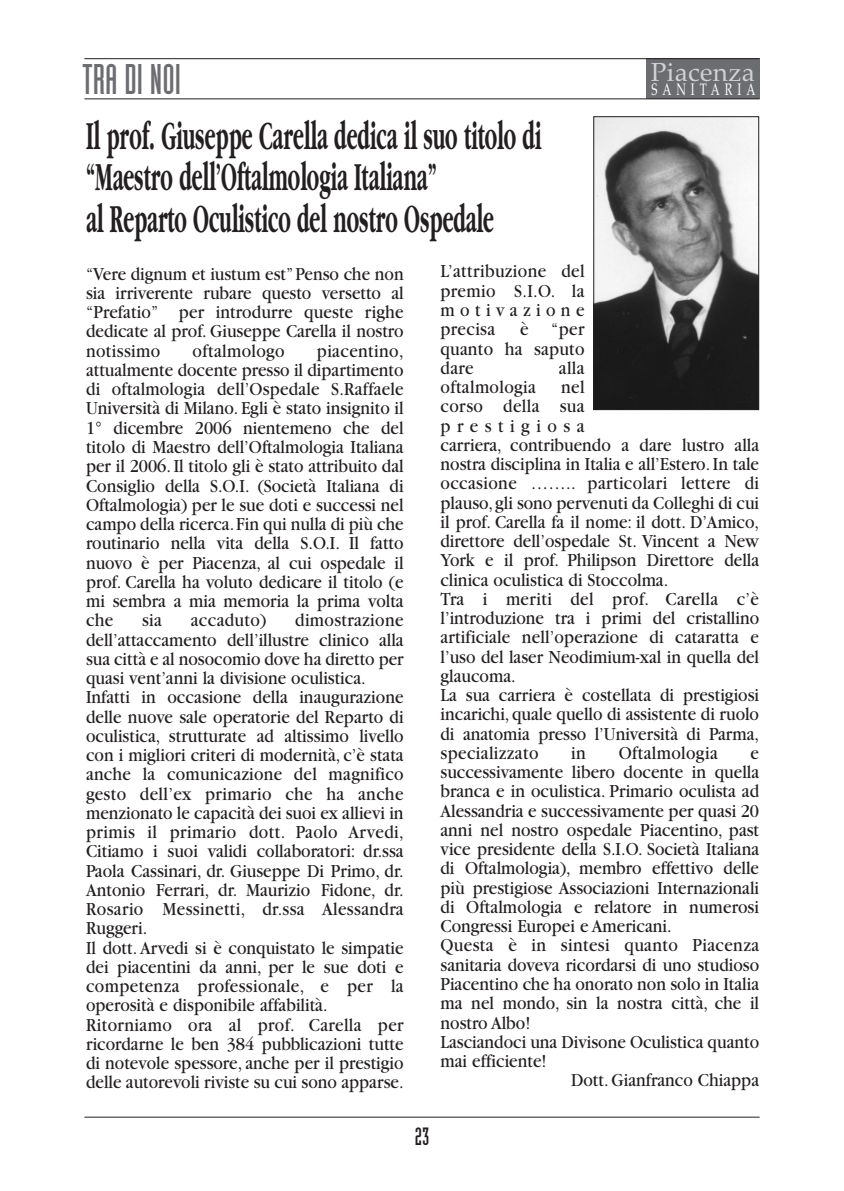
<style>
.page{position:relative;width:844px;height:1191px;background:#fff}
.page>*{position:absolute;margin:0;border:0;box-sizing:border-box;transform-origin:0 0}
.t1{font:42px "Industria Solid";color:#6c6d70}
.t2{font:700 41.48px/41.5px "Garamond";color:#231f20;scale:.5 1}
.t3{font:26.07px "Palatino";letter-spacing:.015em;color:#d1d2d4}
.t4{font:24.5px "Industria Solid";color:#231f20}
.t5{font:19.25px/19.2px "Garamond";color:#231f20;text-align:justify;scale:.9 1}
.t6{font:19.25px "Garamond";letter-spacing:.02em;color:#231f20;scale:.9 1}
.t7{font:16.45px "Palatino";letter-spacing:.425em;color:#fff;scale:.7 1}
</style>
<div class="page">
<div style="left:646px;top:59px;width:113px;height:40px;background:#6c6d70"></div>
<hr style="left:84px;top:58px;width:675px;height:1px;background:#231f20">
<hr style="left:84px;top:99px;width:675px;height:1px;background:#231f20">
<hr style="left:84px;top:1116px;width:675px;height:1px;background:#231f20">
<img style="left:595px;top:118px;width:162px;height:290px">
<div style="left:593px;top:116px;width:166px;height:294px;border:1px solid #231f20"></div>
<h1 class="t1" style="left:83px;top:64px;width:100px">TRA DI NOI</h1>
<h3 class="t3" style="left:650px;top:61px;width:105px">Piacenza</h3>
<p class="t7" style="left:651px;top:83px;width:150px">SANITARIA</p>
<h2 class="t2" style="left:86px;top:118px;width:912px">Il prof. Giuseppe Carella dedica il suo titolo di “Maestro dell’Oftalmologia Italiana”<br>al Reparto Oculistico del nostro Ospedale</h2>
<p class="t5" style="left:440px;top:263px;width:161px">L’attribuzione del premio S.I.O. la motivazione precisa</p>
<p class="t5" style="left:86px;top:266px;width:354px">“Vere dignum et iustum est” Penso che non sia irriverente rubare questo versetto al “Prefatio” per introdurre queste righe dedicate al prof. Giuseppe Carella il nostro notissimo</p>
<p class="t5" style="left:440px;top:321px;width:161px;text-indent:80px">è “per quanto ha saputo dare</p>
<p class="t6" style="left:192px;top:344px;width:104px">oftalmologo</p>
<p class="t5" style="left:86px;top:343px;width:354px;text-indent:231px">piacentino, attualmente docente presso il dipartimento di oftalmologia dell’Ospedale S.Raffaele Università di Milano. Egli è stato insignito il 1° dicembre 2006 nientemeno che del titolo di Maestro dell’Oftalmologia Italiana per il 2006. Il titolo gli è stato attribuito dal Consiglio della S.O.I. (Società Italiana di Oftalmologia) per le sue doti e successi nel campo della ricerca. Fin qui nulla di più che routinario nella vita della S.O.I. Il fatto nuovo è per Piacenza, al cui ospedale il prof. Carella ha voluto dedicare il titolo (e mi sembra a mia memoria la prima volta che</p>
<p class="t5" style="left:558px;top:360px;width:30px">alla</p>
<p class="t5" style="left:440px;top:379px;width:355px;text-align:left;text-indent:120px">nel<br>corso della sua<br>prestigiosa<br>carriera, contribuendo a dare lustro alla nostra disciplina in Italia e all’Estero. In tale occasione …….. particolari lettere di plauso, gli sono pervenuti da Colleghi di cui il prof. Carella fa il nome: il dott. D’Amico, direttore dell’ospedale St. Vincent a New York e il prof. Philipson Direttore della clinica oculistica di Stoccolma.<br>Tra i meriti del prof. Carella c’è l’introduzione tra i primi del cristallino artificiale nell’operazione di cataratta e l’uso del laser Neodimium-xal in quella del glaucoma.<br>La sua carriera è costellata di prestigiosi incarichi, quale quello di assistente di ruolo di anatomia presso l’Università di Parma, specializzato</p>
<p class="t6" style="left:440px;top:380px;width:108px">oftalmologia</p>
<p class="t5" style="left:86px;top:612px;width:354px;text-align:left;text-indent:209px">dimostrazione dell’attaccamento dell’illustre clinico alla sua città e al nosocomio dove ha diretto per quasi vent’anni la divisione oculistica.<br>Infatti in occasione della inaugurazione delle nuove sale operatorie del Reparto di oculistica, strutturate ad altissimo livello con i migliori criteri di modernità, c’è stata anche la comunicazione del magnifico gesto dell’ex primario che ha anche menzionato le capacità dei suoi ex allievi in primis il primario dott. Paolo Arvedi, Citiamo i suoi validi collaboratori: dr.ssa Paola Cassinari, dr. Giuseppe Di Primo, dr.<br>Antonio Ferrari, dr. Maurizio Fidone, dr.<br>Rosario Messinetti, dr.ssa Alessandra Ruggeri.<br>Il dott. Arvedi si è conquistato le simpatie dei piacentini da anni, per le sue doti e competenza professionale, e per la operosità e disponibile affabilità.<br>Ritorniamo ora al prof. Carella per ricordarne le ben 384 pubblicazioni tutte di notevole spessore, anche per il prestigio delle autorevoli riviste su cui sono apparse.</p>
<p class="t5" style="left:142px;top:612px;width:24px">sia</p>
<p class="t6" style="left:191px;top:613px;width:86px">accaduto)</p>
<p class="t5" style="left:571px;top:745px;width:18px">in</p>
<p class="t6" style="left:618px;top:746px;width:111px">Oftalmologia</p>
<p class="t5" style="left:750px;top:745px;width:11px">e</p>
<p class="t5" style="left:440px;top:764px;width:355px">successivamente libero docente in quella</p>
<p class="t5" style="left:440px;top:783px;width:355px">branca e in oculistica. Primario oculista ad</p>
<p class="t5" style="left:440px;top:802px;width:355px">Alessandria e successivamente per quasi 20</p>
<p class="t5" style="left:440px;top:822px;width:355px">anni nel nostro ospedale Piacentino, past</p>
<p class="t5" style="left:440px;top:841px;width:355px">vice presidente della S.I.O. Società Italiana</p>
<p class="t5" style="left:440px;top:860px;width:355px">di Oftalmologia), membro effettivo delle</p>
<p class="t5" style="left:440px;top:879px;width:355px">più prestigiose Associazioni Internazionali</p>
<p class="t5" style="left:440px;top:899px;width:355px">di Oftalmologia e relatore in numerosi</p>
<p class="t5" style="left:440px;top:918px;width:258px">Congressi Europei e Americani.</p>
<p class="t6" style="left:440px;top:938px;width:355px">Questa è in sintesi quanto Piacenza</p>
<p class="t5" style="left:440px;top:956px;width:355px">sanitaria doveva ricordarsi di uno studioso</p>
<p class="t5" style="left:440px;top:976px;width:355px">Piacentino che ha onorato non solo in Italia</p>
<p class="t5" style="left:440px;top:995px;width:355px">ma nel mondo, sin la nostra città, che il</p>
<p class="t5" style="left:440px;top:1014px;width:101px">nostro Albo!</p>
<p class="t5" style="left:440px;top:1033px;width:355px">Lasciandoci una Divisone Oculistica quanto</p>
<p class="t5" style="left:440px;top:1053px;width:119px">mai efficiente!</p>
<p class="t5" style="left:571px;top:1072px;width:210px">Dott. Gianfranco Chiappa</p>
<p class="t4" style="left:414px;top:1127px;width:16px">23</p>
</div>
